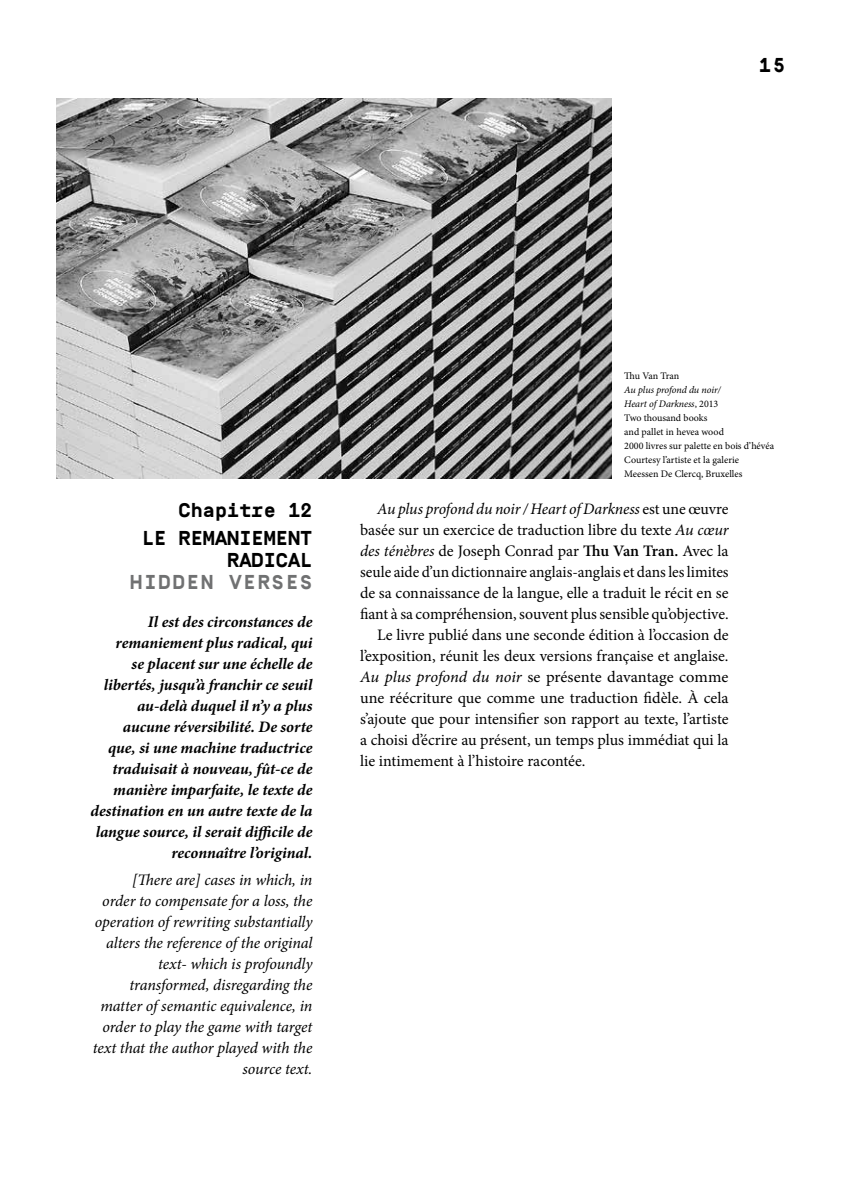
<style>
.page{position:relative;width:842px;height:1191px;background:#fff}
.page>*{position:absolute;margin:0;border:0;box-sizing:border-box;transform-origin:0 0}
.t1{font:700 20px/27.6px "Simplon BP Mono";color:#000}
.t2{font:700 20px "Simplon BP Mono";letter-spacing:.1em;color:#707172}
.t3{font:16px "Minion Pro";color:#000}
.t4{font:italic 700 16px/21px "Minion Pro";letter-spacing:-.005em;color:#000;text-align:right}
.t5{font:italic 16px/21px "Minion Pro";letter-spacing:-.01em;color:#000;text-align:right}
.t6{font:10px/14px "Minion Pro";color:#000}
.s1{font-style:italic}
.s2{font-style:normal}
.s3{font-weight:600}
</style>
<div class="page">
<img style="left:57px;top:98px;width:554px;height:380px">
<p class="t1" style="left:759px;top:50px;width:28px">15</p>
<p class="t1" style="left:142px;top:495px;width:172px;text-indent:36px">CHAPITRE 12<br>LE REMANI</p>
<p class="t1" style="left:227px;top:526px;width:74px;line-height:22px;text-indent:24px">EMENT<br>RADICAL</p>
<p class="t2" style="left:130px;top:569px;width:181px">HIDDEN VERS ES</p>
<p class="t4" style="left:91px;top:611px;width:223px">Il est des circonstances de remaniement plus radical, qui<br>se placent sur une échelle de libertés, jusqu’à franchir ce seuil au-delà duquel il n’y a plus aucune réversibilité. De sorte<br>que, si une machine traductrice traduisait à nouveau, fût-ce de manière imparfaite, le texte de destination en un autre texte de la langue source, il serait difficile de reconnaître l’original.</p>
<p class="t5" style="left:93px;top:869px;width:221px">[There are] cases in which, in<br>order to compensate for a loss, the operation of rewriting substantially alters the reference of the original text- which is profoundly transformed, disregarding the matter of semantic equivalence, in order to play the game with target text that the author played with the source text.</p>
<p class="t6" style="left:624px;top:369px;width:56px">Thu Van Tran</p>
<p class="t6" style="left:624px;top:383px;width:151px"><span class="s1">Au plus profond du noir/<br>Heart of Darkness</span>, 2013<br>Two thousand books<br>and pallet in hevea wood<br>2000 livres sur palette en bois d’hévéa<br>Courtesy l’artiste et la galerie<br>Meessen De Clercq, Bruxelles</p>
<p class="t5" style="left:377px;top:498px;width:353px">Au plus profond du noir / Heart of Darkness <span class="s2">est une œuvre</span></p>
<p class="t3" style="left:360px;top:519px;width:370px">basée sur un exercice de traduction libre du texte <span class="s1">Au cœur</span></p>
<p class="t3" style="left:360px;top:540px;width:370px"><span class="s1">des ténèbres</span> de Joseph Conrad par <span class="s3">Thu Van Tran.</span> Avec la</p>
<p class="t3" style="left:360px;top:561px;width:370px">seule aide d’un dictionnaire anglais-anglais et dans les limites</p>
<p class="t3" style="left:360px;top:582px;width:370px">de sa connaissance de la langue, elle a traduit le récit en se</p>
<p class="t3" style="left:360px;top:603px;width:370px">fiant à sa compréhension, souvent plus sensible qu’objective.</p>
<p class="t3" style="left:377px;top:624px;width:353px">Le livre publié dans une seconde édition à l’occasion de</p>
<p class="t3" style="left:360px;top:645px;width:370px">l’exposition, réunit les deux versions française et anglaise.</p>
<p class="t3" style="left:360px;top:666px;width:370px"><span class="s1">Au plus profond du noir</span> se présente davantage comme</p>
<p class="t3" style="left:360px;top:687px;width:370px">une réécriture que comme une traduction fidèle. À cela</p>
<p class="t3" style="left:360px;top:708px;width:370px">s’ajoute que pour intensifier son rapport au texte, l’artiste</p>
<p class="t3" style="left:360px;top:729px;width:370px">a choisi d’écrire au présent, un temps plus immédiat qui la</p>
<p class="t3" style="left:360px;top:750px;width:227px">lie intimement à l’histoire racontée.</p>
</div>
